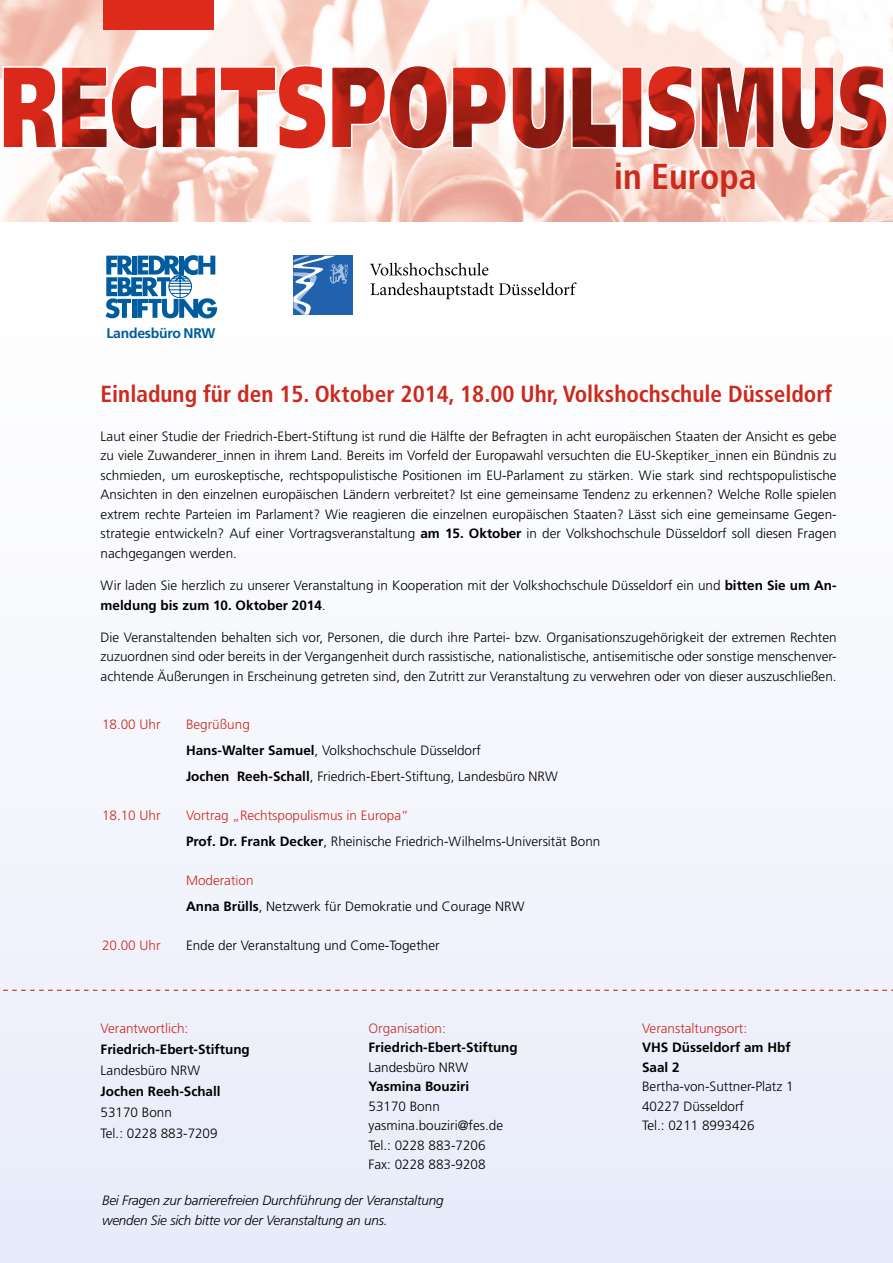
<style>
.page{position:relative;width:893px;height:1263px;background:#fff}
.page>*{position:absolute;margin:0;border:0;box-sizing:border-box;transform-origin:0 0}
.t1{font:700 condensed 36px "Frutiger";color:#cb2a1d}
.t2{font:700 condensed 23.25px "Frutiger";color:#cb2a1d}
.t3{font:700 13.95px "Frutiger";letter-spacing:-.015em;color:#005c9e}
.t4{font:300 13.5px/19.5px "Frutiger";color:#000}
.t5{font:italic 300 13.5px/19.5px "Frutiger";letter-spacing:-.015em;color:#000}
.t6{font:700 13.5px/19.5px "Frutiger";color:#000}
.t7{font:300 13.5px "Frutiger";color:#cb2a1d}
.t8{font:700 13.5px "Frutiger CE";color:#000}
.t9{font:300 13.5px "Frutiger";color:#c1362b}
.s1{font-weight:700}
.s2{color:#cb2a1d}
</style>
<div class="page">
<div style="left:0;top:221px;width:893px;height:1042px;background:linear-gradient(to right,#f4f6fc,#f5f6fc)"></div>
<img style="left:0;top:0;width:893px;height:221px">
<svg style="left:2px;top:64px;width:886px;height:87px"></svg>
<div style="left:103px;top:0;width:111px;height:30px;background:#dd2a1b"></div>
<svg style="left:105px;top:255px;width:112px;height:63px"></svg>
<svg style="left:0;top:990px;width:893px;height:1px"></svg>
<svg style="left:370px;top:263px;width:118px;height:13px"></svg>
<svg style="left:370px;top:282px;width:207px;height:17px"></svg>
<div style="left:293px;top:256px;width:59px;height:59px;background:#2162ae"></div>
<svg style="left:293px;top:256px;width:55px;height:59px"></svg>
<p class="t3" style="left:107px;top:325px;width:110px">Landesbüro NRW</p>
<h1 class="t1" style="left:614px;top:155px;width:145px">in Europa</h1>
<h2 class="t2" style="left:101px;top:380px;width:733px">Einladung für den 15. Oktober 2014, 18.00 Uhr, Volkshochschule Düsseldorf</h2>
<p class="t4" style="left:101px;top:426px;width:738px;text-align:justify">Laut einer Studie der Friedrich-Ebert-Stiftung ist rund die Hälfte der Befragten in acht europäischen Staaten der Ansicht es gebe zu viele Zuwanderer_innen in ihrem Land. Bereits im Vorfeld der Europawahl versuchten die EU-Skeptiker_innen ein Bündnis zu schmieden, um euroskeptische, rechtspopulistische Positionen im EU-Parlament zu stärken. Wie stark sind rechtspopulistische Ansichten in den einzelnen europäischen Ländern verbreitet? Ist eine gemeinsame Tendenz zu erkennen? Welche Rolle spielen extrem rechte Parteien im Parlament? Wie reagieren die einzelnen europäischen Staaten? Lässt sich eine gemeinsame Gegen&shy;strategie entwickeln? Auf einer Vortragsveranstaltung <span class="s1">am 15. Oktober</span> in der Volkshochschule Düsseldorf soll diesen Fragen nachgegangen werden.</p>
<p class="t4" style="left:101px;top:576px;width:738px">Wir laden Sie herzlich zu unserer Veranstaltung in Kooperation mit der Volkshochschule Düsseldorf ein und <span class="s1">bitten Sie um An&shy;meldung bis zum 10. Oktober 2014</span>.</p>
<p class="t4" style="left:101px;top:627px;width:737px;text-align:justify">Die Veranstaltenden behalten sich vor, Personen, die durch ihre Partei- bzw. Organisationszugehörigkeit der extremen Rechten zuzuordnen sind oder bereits in der Vergangenheit durch rassistische, nationalistische, antisemitische oder sonstige menschenver&shy;achtende Äußerungen in Erscheinung getreten sind, den Zutritt zur Veranstaltung zu verwehren oder von dieser auszuschließen.</p>
<p class="t7" style="left:102px;top:717px;width:60px">18.00 Uhr</p>
<p class="t4" style="left:186px;top:711px;width:373px;line-height:26px"><span class="s2">Begrüßung<br></span><span class="s1">Hans-Walter Samuel</span>, Volkshochschule Düsseldorf<br><span class="s1">Jochen Reeh-Schall</span>, Friedrich-Ebert-Stiftung, Landesbüro NRW</p>
<p class="t7" style="left:102px;top:808px;width:60px">18.10 Uhr</p>
<p class="t4" style="left:186px;top:802px;width:416px;line-height:26px"><span class="s2">Vortrag „Rechtspopulismus in Europa“<br></span><span class="s1">Prof. Dr. Frank Decker</span>, Rheinische Friedrich-Wilhelms-Universität Bonn</p>
<p class="t4" style="left:186px;top:867px;width:340px;line-height:26px"><span class="s2">Moderation<br></span><span class="s1">Anna Brülls</span>, Netzwerk für Demokratie und Courage NRW</p>
<p class="t7" style="left:102px;top:937px;width:60px">20.00 Uhr</p>
<p class="t4" style="left:186px;top:935px;width:255px">Ende der Veranstaltung und Come-Together</p>
<p class="t7" style="left:101px;top:1020px;width:89px">Verantwortlich:</p>
<p class="t6" style="left:101px;top:1039px;width:151px">Friedrich-Ebert-Stiftung</p>
<p class="t4" style="left:101px;top:1060px;width:101px">Landesbüro NRW</p>
<p class="t8" style="left:101px;top:1083px;width:122px">Jochen Reeh-Schall</p>
<p class="t4" style="left:101px;top:1101px;width:118px;line-height:21px">53170 Bonn<br>Tel.: 0228 883-7209</p>
<p class="t9" style="left:368px;top:1020px;width:79px">Organisation:</p>
<p class="t6" style="left:368px;top:1037px;width:151px">Friedrich-Ebert-Stiftung</p>
<p class="t4" style="left:368px;top:1057px;width:101px">Landesbüro NRW</p>
<p class="t8" style="left:368px;top:1078px;width:102px">Yasmina Bouziri</p>
<p class="t4" style="left:368px;top:1096px;width:136px">53170 Bonn yasmina.bouziri@fes.de<br>Tel.: 0228 883-7206<br>Fax: 0228 883-9208</p>
<p class="t5" style="left:102px;top:1191px;width:343px">Bei Fragen zur barrierefreien Durchführung der Veranstaltung wenden Sie sich bitte vor der Veranstaltung an uns.</p>
<p class="t7" style="left:642px;top:1020px;width:107px">Veranstaltungsort:</p>
<p class="t6" style="left:642px;top:1037px;width:150px">VHS Düsseldorf am Hbf<br>Saal 2</p>
<p class="t4" style="left:642px;top:1076px;width:153px">Bertha-von-Suttner-Platz 1<br>40227 Düsseldorf<br>Tel.: 0211 8993426</p>
</div>
